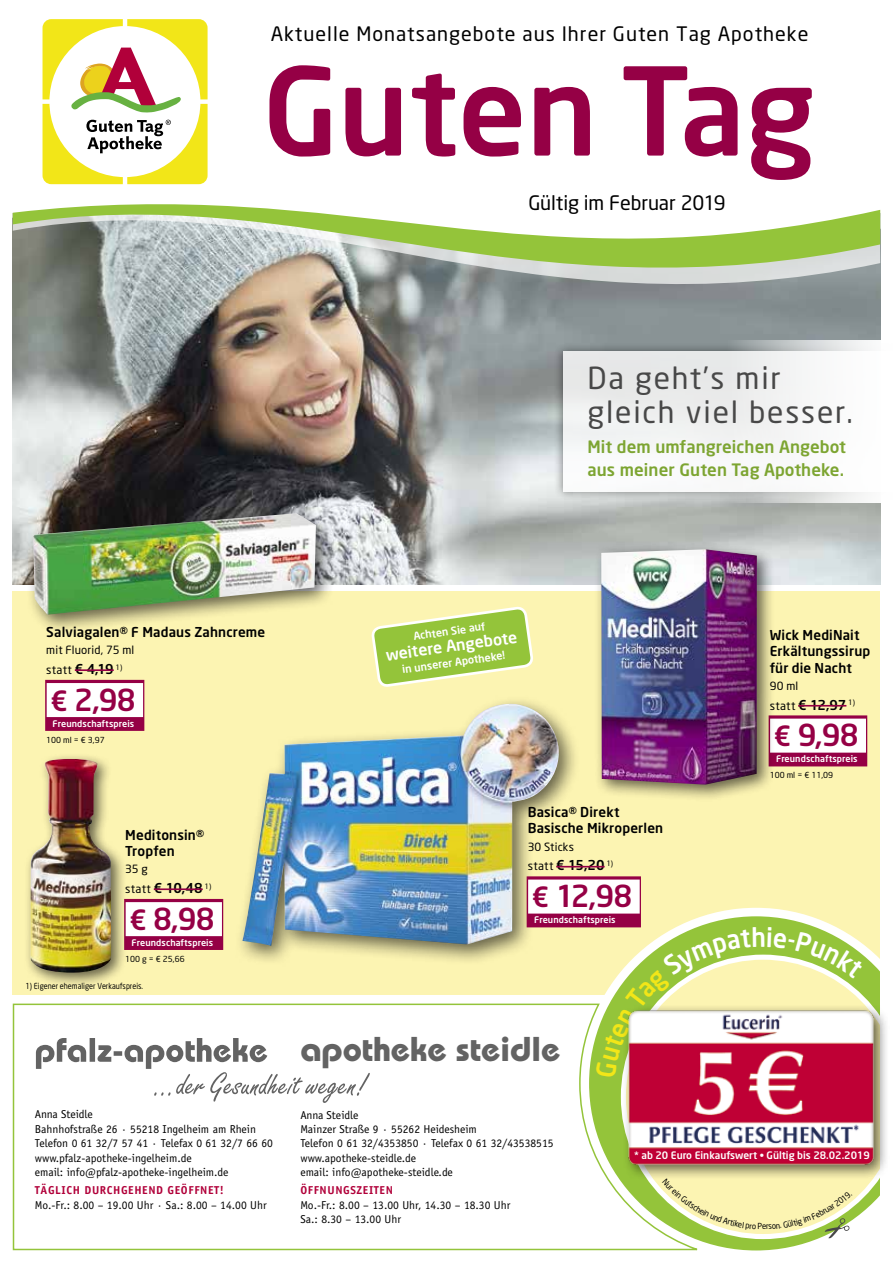
<style>
.page{position:relative;width:893px;height:1263px;background:#fff}
.page>*{position:absolute;margin:0;border:0;box-sizing:border-box;transform-origin:0 0}
.t1{font:500 120.15px "Neo Sans";letter-spacing:-.005em;color:#950045}
.t2{font:700 34.5px "Bauhaus";color:#636363}
.t3{font:30px/33.8px "Neo Sans";letter-spacing:.06em;color:#484848}
.t4{font:500 30px "Neo Sans";letter-spacing:-.025em;color:#950045}
.t5{font:19.65px "Neo Sans";letter-spacing:.05em;color:#000}
.t6{font:19.65px "Neo Sans";letter-spacing:-.005em;color:#000}
.t7{font:500 16.95px/22.5px "Neo Sans";letter-spacing:.005em;color:#7da532}
.t8{font:500 15.75px "Neo Sans";color:#fff}
.t9{font:500 13.5px/16.5px "Neo Sans";letter-spacing:.01em;color:#000}
.t10{font:11.55px/14.4px "Officina Sans";color:#000}
.t11{font:700 11.55px "Officina Sans";letter-spacing:.05em;color:#b1003a}
.t12{font:11.55px "Neo Sans";letter-spacing:.025em;color:#000}
.t13{font:11.25px "Neo Sans";letter-spacing:.015em;color:#000}
.t14{font:500 10.65px "Neo Sans";color:#fff}
.t15{font:500 10.2px "Neo Sans";color:#fff}
.t16{font:500 9px "Neo Sans";letter-spacing:.01em;color:#fff}
.t17{font:8.25px "Neo Sans";color:#000}
.t18{font:8.25px "Neo Sans";color:#000;scale:.88 1}
.s1{font-weight:500;font-size:13.5px}
.s2{font-size:27.6px}
.s3{font-weight:400;font-size:11.55px}
</style>
<div class="page">
<img style="left:13px;top:322px;width:867px;height:263px">
<div style="left:13px;top:591px;width:867px;height:404px;background:#fcf4b2"></div>
<svg style="left:13px;top:173px;width:867px;height:149px"></svg>
<svg style="left:43px;top:19px;width:165px;height:165px"></svg>
<svg style="left:581px;top:908px;width:294px;height:343px"></svg>
<svg style="left:706px;top:954px;width:174px;height:285px"></svg>
<div style="left:553px;top:342px;width:340px;height:159px;background:#000;opacity:.6"></div>
<div style="left:563px;top:351px;width:330px;height:141px;background:#f0f2f2"></div>
<svg style="left:727px;top:340px;width:166px;height:162px"></svg>
<svg style="left:12px;top:1002px;width:694px;height:249px"></svg>
<div style="left:769px;top:715px;width:98px;height:51px;background:#950045"></div>
<div style="left:770px;top:719px;width:96px;height:34px;background:#fff"></div>
<hr style="left:798px;top:705px;width:48px;height:1px;background:#950045">
<div style="left:594px;top:542px;width:181px;height:260px;background:#000;opacity:.6"></div>
<img style="left:601px;top:549px;width:156px;height:236px">
<div style="left:124px;top:899px;width:99px;height:51px;background:#950045"></div>
<div style="left:126px;top:902px;width:96px;height:34px;background:#fff"></div>
<hr style="left:154px;top:888px;width:49px;height:2px;background:#950045">
<div style="left:24px;top:753px;width:103px;height:235px;background:#000;opacity:.6"></div>
<img style="left:30px;top:758px;width:81px;height:215px">
<div style="left:25px;top:506px;width:311px;height:128px;background:#000;opacity:.6"></div>
<img style="left:33px;top:513px;width:283px;height:102px">
<div style="left:45px;top:680px;width:99px;height:51px;background:#950045"></div>
<div style="left:47px;top:683px;width:96px;height:34px;background:#fff"></div>
<hr style="left:75px;top:669px;width:39px;height:2px;background:#950045">
<svg style="left:372px;top:607px;width:161px;height:79px"></svg>
<div style="left:234px;top:695px;width:347px;height:272px;background:#000;opacity:.6"></div>
<img style="left:242px;top:704px;width:317px;height:242px">
<div style="left:527px;top:876px;width:114px;height:51px;background:#950045"></div>
<div style="left:528px;top:879px;width:112px;height:34px;background:#fff"></div>
<hr style="left:556px;top:866px;width:49px;height:1px;background:#950045">
<div style="left:623px;top:1004px;width:266px;height:176px;background:#000;opacity:.6"></div>
<img style="left:622px;top:1005px;width:258px;height:164px">
<svg style="left:595px;top:927px;width:269px;height:150px"></svg>
<svg style="left:662px;top:1179px;width:190px;height:59px;background:#ecedab"></svg>
<h3 class="t5" style="left:271px;top:22px;width:539px">Aktuelle Monatsangebote aus Ihrer Guten Tag Apotheke</h3>
<h1 class="t1" style="left:263px;top:35px;width:554px">Guten Tag</h1>
<h3 class="t6" style="left:528px;top:191px;width:199px">Gültig im Februar 2019</h3>
<h3 class="t3" style="left:587px;top:360px;width:267px">Da geht’s mir gleich viel besser.</h3>
<h3 class="t7" style="left:587px;top:435px;width:260px">Mit dem umfangreichen Angebot aus meiner Guten Tag Apotheke.</h3>
<p class="t9" style="left:46px;top:623px;width:221px">Salviagalen® F Madaus Zahncreme</p>
<p class="t13" style="left:46px;top:643px;width:89px">mit Fluorid, 75 ml</p>
<p class="t12" style="left:46px;top:663px;width:78px">statt <span class="s1">€ 4,19</span> <sup>1)</sup></p>
<h3 class="t4" style="left:50px;top:681px;width:87px"><span class="s2">€</span> 2,98</h3>
<p class="t16" style="left:53px;top:718px;width:83px">Freundschaftspreis</p>
<p class="t17" style="left:46px;top:735px;width:60px">100 ml = € 3,97</p>
<p class="t9" style="left:125px;top:826px;width:80px">Meditonsin®<br>Tropfen</p>
<p class="t13" style="left:125px;top:862px;width:24px">35 g</p>
<p class="t9" style="left:125px;top:879px;width:88px"><span class="s3">statt</span> € 10,48 <sup>1)</sup></p>
<h3 class="t4" style="left:129px;top:900px;width:87px"><span class="s2">€</span> 8,98</h3>
<p class="t16" style="left:132px;top:937px;width:83px">Freundschaftspreis</p>
<p class="t17" style="left:125px;top:954px;width:61px">100 g = € 25,66</p>
<p class="t18" style="left:26px;top:980px;width:135px">1) Eigener ehemaliger Verkaufspreis.</p>
<p class="t10" style="left:35px;top:1107px;width:239px">Anna Steidle<br>Bahnhofstraße 26 · 55218 Ingelheim am Rhein Telefon 0 61 32/7 57 41 · Telefax 0 61 32/7 66 60 www.pfalz-apotheke-ingelheim.de<br>email: info@pfalz-apotheke-ingelheim.de</p>
<p class="t11" style="left:35px;top:1183px;width:191px">TÄGLICH DURCHGEHEND GEÖFFNET!</p>
<p class="t10" style="left:35px;top:1197px;width:233px">Mo.-Fr.: 8.00 – 19.00 Uhr · Sa.: 8.00 – 14.00 Uhr</p>
<p class="t14" style="left:413px;top:629px;width:74px;rotate:-8deg">Achten Sie auf</p>
<h3 class="t8" style="left:385px;top:645px;width:134px;rotate:-8deg">weitere Angebote</h3>
<p class="t14" style="left:401px;top:663px;width:105px;rotate:-8deg">in unserer Apotheke!</p>
<p class="t9" style="left:528px;top:803px;width:137px">Basica® Direkt<br>Basische Mikroperlen</p>
<p class="t13" style="left:528px;top:840px;width:48px">30 Sticks</p>
<p class="t9" style="left:528px;top:857px;width:87px"><span class="s3">statt</span> € 15,20 <sup>1)</sup></p>
<h3 class="t4" style="left:532px;top:877px;width:102px"><span class="s2">€</span> 12,98</h3>
<p class="t16" style="left:534px;top:914px;width:83px">Freundschaftspreis</p>
<h2 class="t2" style="left:300px;top:1028px;width:261px">apotheke steidle</h2>
<p class="t9" style="left:770px;top:626px;width:102px">Wick MediNait<br>Erkältungssirup für die Nacht</p>
<p class="t13" style="left:770px;top:679px;width:30px">90 ml</p>
<p class="t9" style="left:770px;top:696px;width:87px"><span class="s3">statt</span> € 12,97 <sup>1)</sup></p>
<h3 class="t4" style="left:774px;top:716px;width:86px"><span class="s2">€</span> 9,98</h3>
<p class="t16" style="left:776px;top:753px;width:83px">Freundschaftspreis</p>
<p class="t17" style="left:770px;top:770px;width:65px">100 ml = € 11,09</p>
<p class="t10" style="left:300px;top:1107px;width:255px">Anna Steidle<br>Mainzer Straße 9 · 55262 Heidesheim<br>Telefon 0 61 32/4353850 · Telefax 0 61 32/43538515 www.apotheke-steidle.de<br>email: info@apotheke-steidle.de</p>
<p class="t11" style="left:300px;top:1183px;width:94px">ÖFFNUNGSZEITEN</p>
<p class="t10" style="left:300px;top:1198px;width:211px">Mo.-Fr.: 8.00 – 13.00 Uhr, 14.30 – 18.30 Uhr<br>Sa.: 8.30 – 13.00 Uhr</p>
<p class="t15" style="left:634px;top:1148px;width:237px">* ab 20 Euro Einkaufswert • Gültig bis 28.02.2019</p>
</div>
